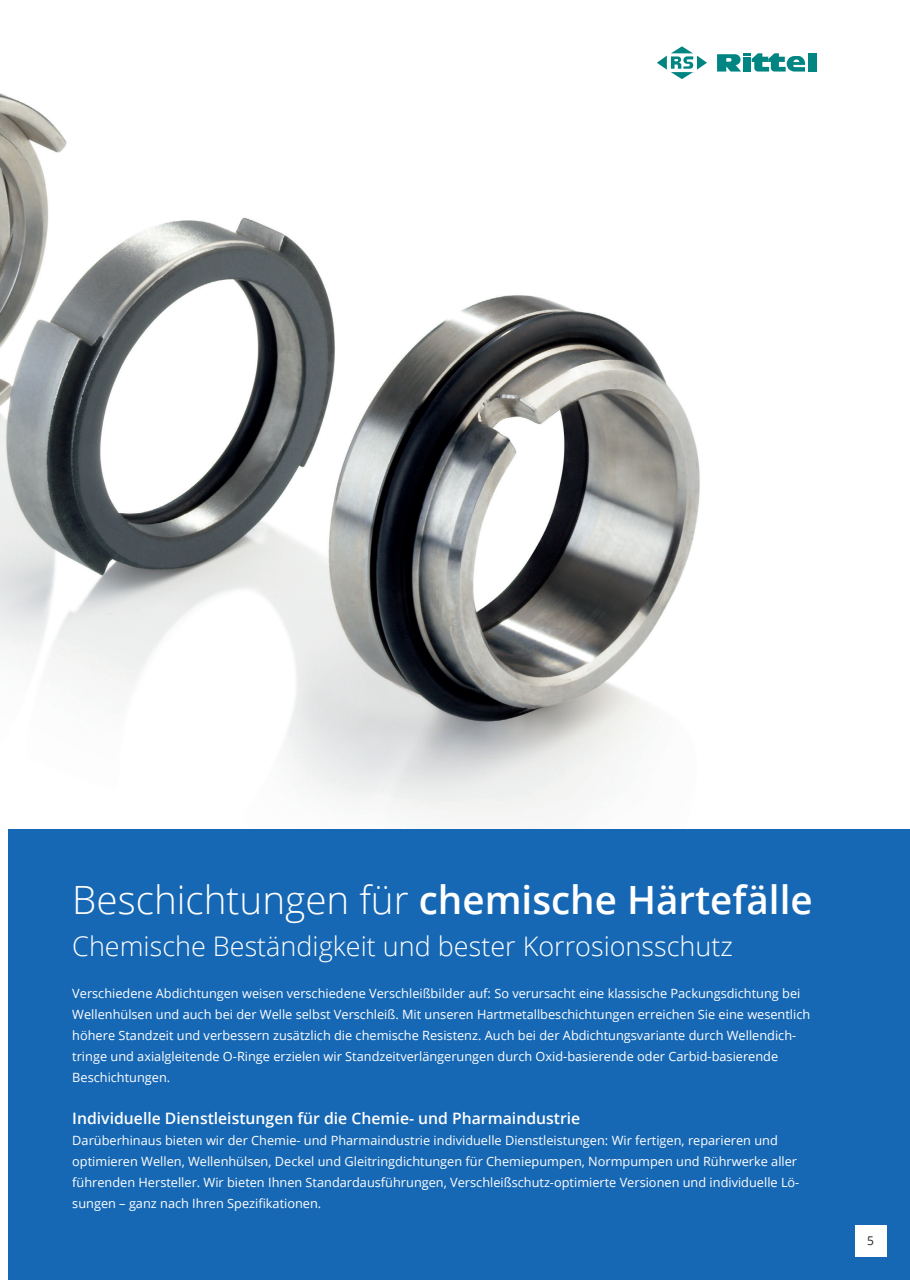
<style>
.page{position:relative;width:910px;height:1280px;background:#fff}
.page>*{position:absolute;margin:0;border:0;box-sizing:border-box;transform-origin:0 0}
.t1{font:600 39px "Open Sans";color:#fff}
.t2{font:300 27px "Open Sans";color:#fff}
.t3{font:600 15.75px "Open Sans";color:#fff}
.t4{font:12.75px/21px "Open Sans";color:#fff}
.t5{font:12px "Open Sans";color:#231f20}
.s1{font-weight:300}
</style>
<div class="page">
<img style="left:0;top:53px;width:817px;height:903px">
<div style="left:9px;top:829px;width:901px;height:451px;background:#1768b4"></div>
<div style="left:855px;top:1225px;width:31px;height:31px;background:#fff"></div>
<svg style="left:657px;top:46px;width:50px;height:33px"></svg>
<div style="left:808px;top:53px;width:8px;height:18px;background:#008583"></div>
<svg style="left:717px;top:53px;width:88px;height:19px"></svg>
<h1 class="t1" style="left:72px;top:873px;width:742px"><span class="s1">Beschichtungen für</span> chemische Härtefälle</h1>
<h2 class="t2" style="left:72px;top:927px;width:662px">Chemische Beständigkeit und bester Korrosionsschutz</h2>
<p class="t4" style="left:72px;top:982px;width:739px">Verschiedene Abdichtungen weisen verschiedene Verschleißbilder auf: So verursacht eine klassische Packungsdichtung bei Wellenhülsen und auch bei der Welle selbst Verschleiß. Mit unseren Hartmetallbeschichtungen erreichen Sie eine wesentlich höhere Standzeit und verbessern zusätzlich die chemische Resistenz. Auch bei der Abdichtungsvariante durch Wellendich&shy;tringe und axialgleitende O-Ringe erzielen wir Standzeitverlängerungen durch Oxid-basierende oder Carbid-basierende Beschichtungen.</p>
<p class="t3" style="left:72px;top:1108px;width:509px">Individuelle Dienstleistungen für die Chemie- und Pharmaindustrie</p>
<p class="t4" style="left:72px;top:1130px;width:729px">Darüberhinaus bieten wir der Chemie- und Pharmaindustrie individuelle Dienstleistungen: Wir fertigen, reparieren und optimieren Wellen, Wellenhülsen, Deckel und Gleitringdichtungen für Chemiepumpen, Normpumpen und Rührwerke aller führenden Hersteller. Wir bieten Ihnen Standardausführungen, Verschleißschutz-optimierte Versionen und individuelle Lö&shy;sungen – ganz nach Ihren Spezifikationen.</p>
<p class="t5" style="left:867px;top:1232px;width:8px">5</p>
</div>
